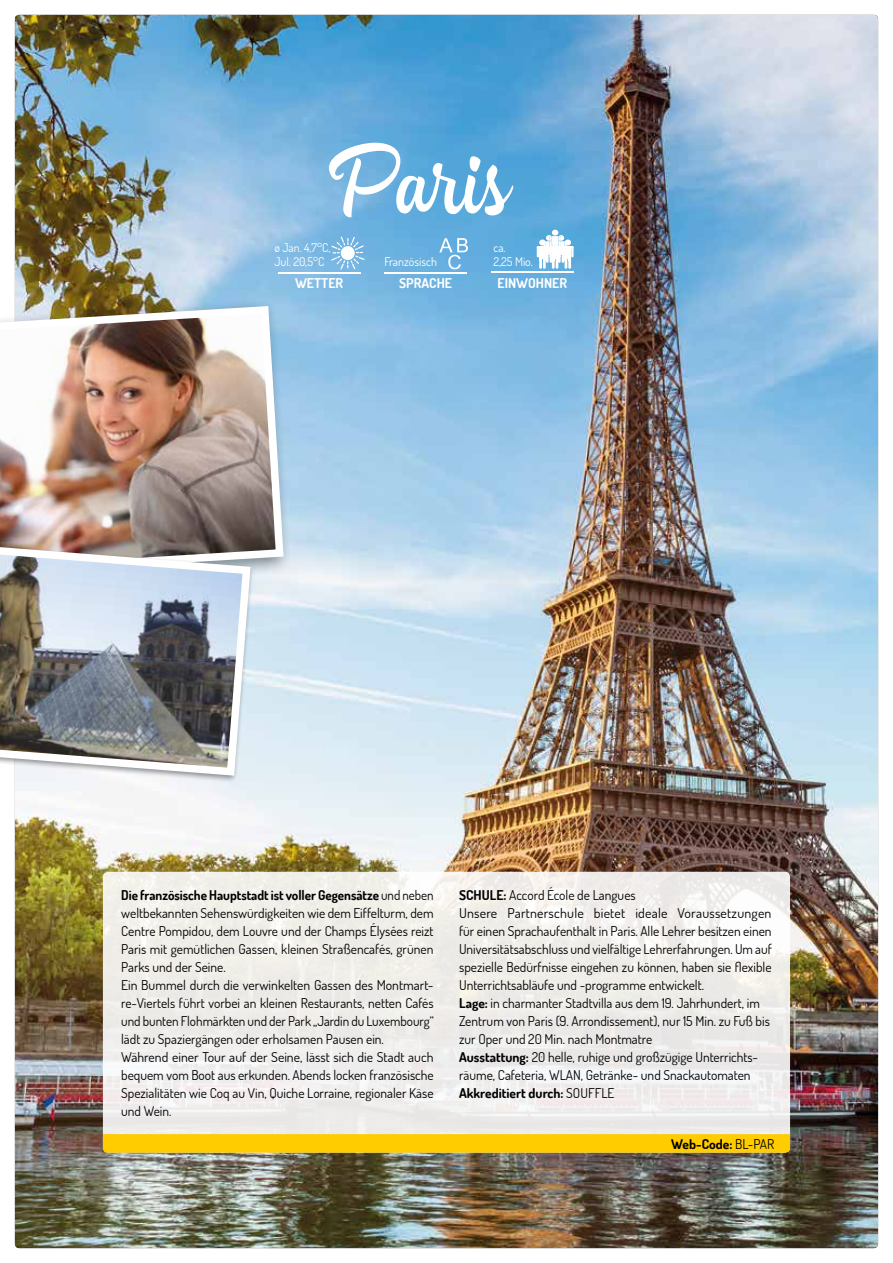
<style>
.page{position:relative;width:893px;height:1263px;background:#fff}
.page>*{position:absolute;margin:0;border:0;box-sizing:border-box;transform-origin:0 0}
.t1{font:93px "Hollie Script Pro";color:#fff}
.t2{font:13.5px/18px "Dosis";color:#000}
.t3{font:700 13.5px "Dosis";color:#fff}
.t4{font:700 13.5px "Dosis";color:#000}
.t5{font:12px/13.5px "Dosis";color:#fff}
.s1{font-weight:700}
.s2{font-weight:400}
</style>
<div class="page">
<img style="left:15px;top:15px;width:863px;height:1233px">
<svg style="left:103px;top:872px;width:687px;height:280px;fill:#efedea"></svg>
<svg style="left:537px;top:230px;width:36px;height:39px"></svg>
<hr style="left:492px;top:272px;width:82px;height:1px;background:#fff">
<hr style="left:385px;top:272px;width:82px;height:1px;background:#fff">
<svg style="left:439px;top:238px;width:29px;height:31px"></svg>
<hr style="left:278px;top:272px;width:82px;height:1px;background:#fff">
<svg style="left:331px;top:237px;width:34px;height:32px"></svg>
<div style="left:0;top:299px;width:292px;height:296px;background:#000;opacity:.4"></div>
<img style="left:0;top:302px;width:288px;height:280px">
<img style="left:0;top:541px;width:255px;height:239px">
<div style="left:103px;top:1134px;width:687px;height:18px;background:#fc0"></div>
<h1 class="t1" style="left:339px;top:126px;width:176px">Paris</h1>
<p class="t5" style="left:274px;top:241px;width:57px">ø Jan. 4,7°C,<br>Jul. 20,5°C</p>
<p class="t3" style="left:295px;top:274px;width:50px">WETTER</p>
<p class="t5" style="left:384px;top:254px;width:54px">Französisch</p>
<p class="t3" style="left:399px;top:274px;width:54px">SPRACHE</p>
<p class="t5" style="left:493px;top:241px;width:41px">ca.<br>2,25 Mio.</p>
<p class="t3" style="left:498px;top:274px;width:71px">EINWOHNER</p>
<p class="t2" style="left:121px;top:886px;width:314px"><span class="s1">Die französische Hauptstadt ist voller Gegensätze</span> und neben weltbekannten Sehenswürdigkeiten wie dem Eiffelturm, dem Centre Pompidou, dem Louvre und der Champs Élysées reizt Paris mit gemütlichen Gassen, kleinen Straßencafés, grünen Parks und der Seine.<br>Ein Bummel durch die verwinkelten Gassen des Montmart&shy;re-Viertels führt vorbei an kleinen Restaurants, netten Cafés und bunten Flohmärkten und der Park „Jardin du Luxembourg“ lädt zu Spaziergängen oder erholsamen Pausen ein.<br>Während einer Tour auf der Seine, lässt sich die Stadt auch bequem vom Boot aus erkunden. Abends locken französische Spezialitäten wie Coq au Vin, Quiche Lorraine, regionaler Käse und Wein.</p>
<p class="t2" style="left:459px;top:886px;width:314px"><span class="s1">SCHULE:</span> Accord École de Langues<br>Unsere Partnerschule bietet ideale Voraussetzungen für einen Sprachaufenthalt in Paris. Alle Lehrer besitzen einen Universitätsabschluss und vielfältige Lehrerfahrungen. Um auf spezielle Bedürfnisse eingehen zu können, haben sie flexible Unterrichtsabläufe und -programme entwickelt.<br><span class="s1">Lage:</span> in charmanter Stadtvilla aus dem 19. Jahrhundert, im Zentrum von Paris (9. Arrondissement), nur 15 Min. zu Fuß bis zur Oper und 20 Min. nach Montmatre<br><span class="s1">Ausstattung:</span> 20 helle, ruhige und großzügige Unterrichts&shy;räume, Cafeteria, WLAN, Getränke- und Snackautomaten <span class="s1">Akkreditiert durch:</span> SOUFFLE</p>
<p class="t4" style="left:671px;top:1135px;width:105px">Web-Code: <span class="s2">BL-PAR</span></p>
</div>
